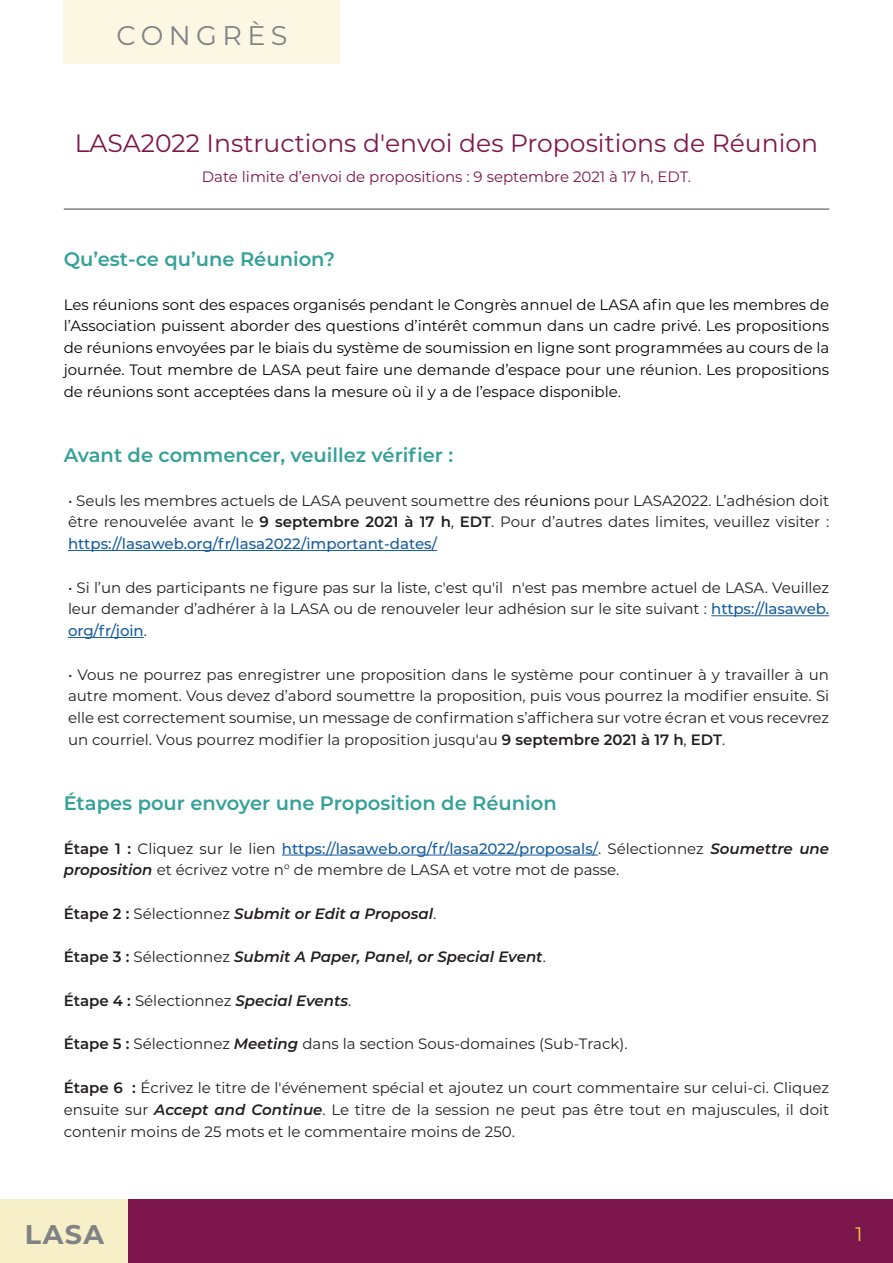
<style>
.page{position:relative;width:893px;height:1263px;background:#fff}
.page>*{position:absolute;margin:0;border:0;box-sizing:border-box;transform-origin:0 0}
.t1{font:27px "Montserrat";letter-spacing:.2em;color:#808285}
.t2{font:700 27px "Montserrat";color:#808285}
.t3{font:25.05px "Montserrat";color:#7d164c}
.t4{font:600 19.5px "Montserrat";color:#35a199}
.t5{font:19.5px "Montserrat";color:#f8ce34}
.t6{font:15px/21.8px "Montserrat";color:#231f20;text-align:justify}
.t7{font:15px/21.8px "Montserrat";color:#040503;text-align:justify}
.t8{font:italic 600 15px "Montserrat";color:#231f20}
.t9{font:15px "Montserrat";color:#7d164c}
.s1{color:#040503}
.s2{font-weight:600}
.s3{font-weight:500;color:#175d9e}
.s4{font-weight:600;font-style:italic}
.s5{font-style:normal}
.s6{font-weight:400;font-style:normal}
</style>
<div class="page">
<div style="left:0;top:1199px;width:129px;height:64px;background:#f6efc7"></div>
<div style="left:129px;top:1199px;width:764px;height:64px;background:#7d164c"></div>
<div style="left:64px;top:0;width:276px;height:64px;background:#fbf7e3"></div>
<hr style="left:64px;top:208px;width:765px;height:2px;background:#808285">
<hr style="left:68px;top:550px;width:369px;height:1px;background:#175d9e">
<hr style="left:711px;top:615px;width:118px;height:1px;background:#175d9e">
<hr style="left:68px;top:637px;width:76px;height:1px;background:#175d9e">
<hr style="left:282px;top:855px;width:316px;height:1px;background:#175d9e">
<p class="t1" style="left:116px;top:17px;width:173px">CONGRÈS</p>
<p class="t3" style="left:75px;top:126px;width:745px">LASA2022 Instructions d'envoi des Propositions de Réunion</p>
<p class="t9" style="left:202px;top:166px;width:491px">Date limite d’envoi de propositions : 9 septembre 2021 à 17 h, EDT.</p>
<p class="t4" style="left:64px;top:245px;width:273px">Qu’est-ce qu’une Réunion?</p>
<p class="t7" style="left:64px;top:293px;width:767px">Les réunions sont des espaces organisés pendant le Congrès annuel de LASA afin que les membres de l’Association puissent aborder des questions d’intérêt commun dans un cadre privé. Les propositions de réunions envoyées par le biais du système de soumission en ligne sont programmées au cours de la journée. Tout membre de LASA peut faire une demande d’espace pour une réunion. Les propositions de réunions sont acceptées dans la mesure où il y a de l’espace disponible.</p>
<p class="t4" style="left:64px;top:441px;width:391px">Avant de commencer, veuillez vérifier :</p>
<p class="t6" style="left:68px;top:489px;width:763px">• Seuls les membres actuels de LASA peuvent soumettre des <span class="s1">réunions</span> pour LASA2022. L’adhésion doit être renouvelée avant le <span class="s2">9 septembre 2021 à 17 h</span>, <span class="s2">EDT</span>. Pour d’autres dates limites, veuillez visiter : <span class="s3">https://lasaweb.org/fr/lasa2022/important-dates/</span></p>
<p class="t6" style="left:68px;top:576px;width:763px">• Si l’un des participants ne figure pas sur la liste, c'est qu'il n'est pas membre actuel de LASA. Veuillez leur demander d’adhérer à la LASA ou de renouveler leur adhésion sur le site suivant : <span class="s3">https://lasaweb. org/fr/join</span>.</p>
<p class="t6" style="left:68px;top:663px;width:763px">• Vous ne pourrez pas enregistrer une proposition dans le système pour continuer à y travailler à un autre moment. Vous devez d’abord soumettre la proposition, puis vous pourrez la modifier ensuite. Si elle est correctement soumise, un message de confirmation s’affichera sur votre écran et vous recevrez un courriel. Vous pourrez modifier la proposition jusqu'au <span class="s2">9 septembre 2021 à 17 h</span>, <span class="s2">EDT</span>.</p>
<p class="t4" style="left:64px;top:789px;width:494px">Étapes pour envoyer une Proposition de Réunion</p>
<p class="t6" style="left:64px;top:837px;width:767px"><span class="s2">Étape 1 :</span> Cliquez sur le lien <span class="s3">https://lasaweb.org/fr/lasa2022/proposals/</span>. Sélectionnez <span class="s4">Soumettre une proposition</span> et écrivez votre n° de membre de LASA et votre mot de passe.</p>
<p class="t8" style="left:64px;top:903px;width:374px"><span class="s5">Étape 2 :</span> <span class="s6">Sélectionnez</span> Submit or Edit a Proposal<span class="s6">.</span></p>
<p class="t8" style="left:64px;top:946px;width:484px"><span class="s5">Étape 3 :</span> <span class="s6">Sélectionnez</span> Submit A Paper, Panel, or Special Event<span class="s6">.</span></p>
<p class="t6" style="left:64px;top:989px;width:289px"><span class="s2">Étape 4 :</span> Sélectionnez <span class="s4">Special Events</span>.</p>
<p class="t6" style="left:64px;top:1032px;width:565px"><span class="s2">Étape 5 :</span> Sélectionnez <span class="s4">Meeting</span> dans la section Sous-domaines (Sub-Track).</p>
<p class="t6" style="left:64px;top:1076px;width:767px;line-height:22.2px"><span class="s2">Étape 6 :</span> Écrivez le titre de l'événement spécial et ajoutez un court commentaire sur celui-ci. Cliquez ensuite sur <span class="s4">Accept and Continue</span>. Le titre de la session ne peut pas être tout en majuscules, il doit contenir moins de 25 mots et le commentaire moins de 250.</p>
<h1 class="t2" style="left:25px;top:1215px;width:81px">LASA</h1>
<h3 class="t5" style="left:855px;top:1220px;width:9px">1</h3>
</div>
